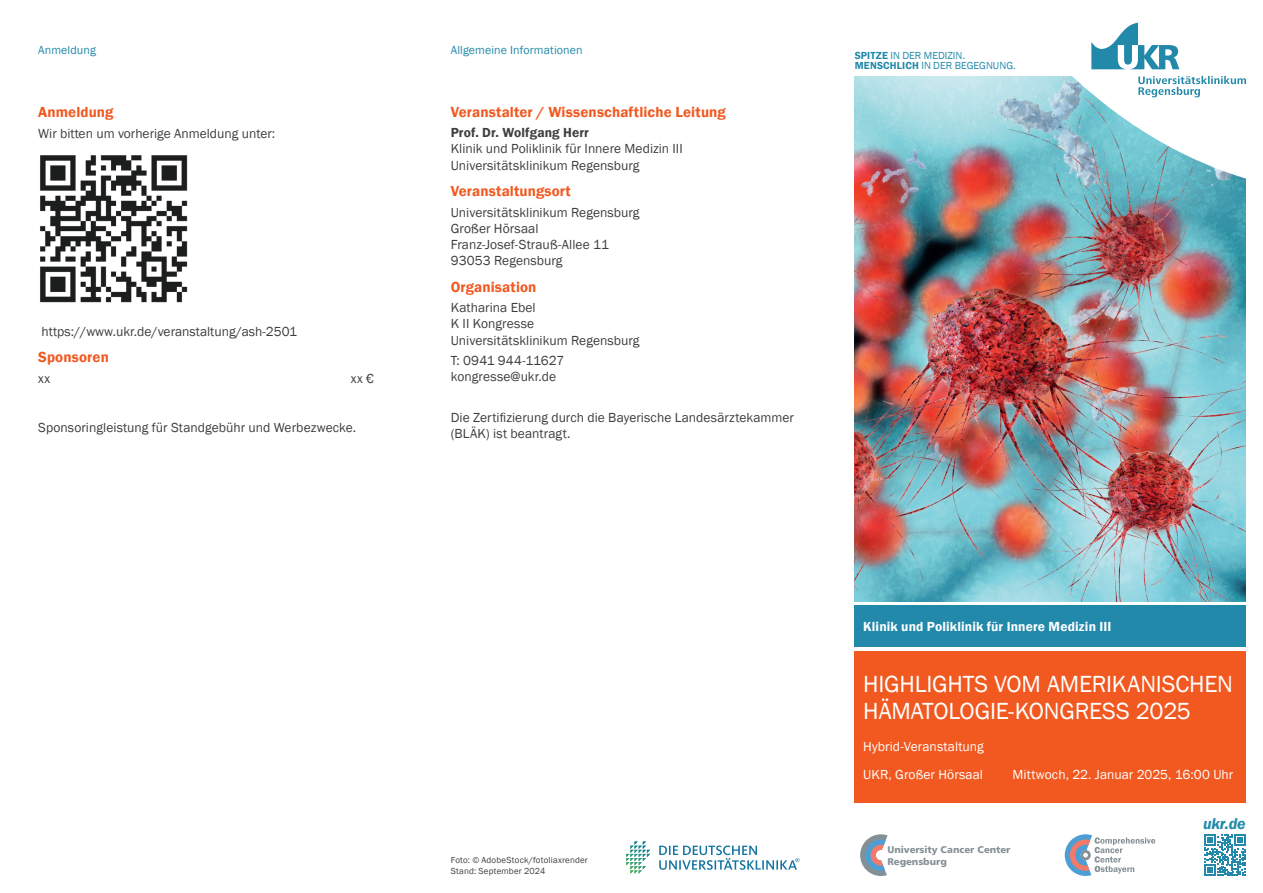
<style>
.page{position:relative;width:1263px;height:893px;background:#fff}
.page>*{position:absolute;margin:0;border:0;box-sizing:border-box;transform-origin:0 0}
.t1{font:24px/27px "Franklin Gothic";letter-spacing:-.01em;color:#fff}
.t2{font:italic 600 16.05px "Franklin Gothic";color:#2289aa}
.t3{font:600 15px "Franklin Gothic";letter-spacing:.01em;color:#f15921}
.t4{font:13.5px/16.2px "Franklin Gothic";color:#3e3e3f}
.t5{font:13.5px/28.5px "Franklin Gothic";letter-spacing:.005em;color:#fff}
.t6{font:600 13.5px "Franklin Gothic";letter-spacing:.01em;color:#fff}
.t7{font:600 13.5px "Franklin Gothic";letter-spacing:.01em;color:#3e3e3f}
.t8{font:12px "Franklin Gothic";letter-spacing:.005em;color:#2289aa}
.t9{font:10.5px/10.5px "Franklin Gothic";color:#2289aa}
.t10{font:9.75px/11.7px "Humanist 777 BT Black B";color:#849095}
.t11{font:9px/10.8px "Franklin Gothic";letter-spacing:.015em;color:#3e3e3f}
.s1{font-weight:600}
</style>
<div class="page">
<img style="left:855px;top:77px;width:391px;height:524px">
<div style="left:855px;top:651px;width:391px;height:152px;background:#f15921"></div>
<div style="left:855px;top:606px;width:391px;height:41px;background:#2289aa"></div>
<svg style="left:999px;top:22px;width:247px;height:161px"></svg>
<svg style="left:1138px;top:76px;width:108px;height:21px"></svg>
<svg style="left:1091px;top:23px;width:88px;height:46px"></svg>
<svg style="left:1204px;top:834px;width:42px;height:42px"></svg>
<svg style="left:626px;top:841px;width:24px;height:33px"></svg>
<svg style="left:659px;top:845px;width:140px;height:25px"></svg>
<svg style="left:860px;top:834px;width:27px;height:42px"></svg>
<svg style="left:1065px;top:834px;width:90px;height:42px"></svg>
<img style="left:40px;top:155px;width:148px;height:148px">
<p class="t8" style="left:38px;top:43px;width:59px">Anmeldung</p>
<p class="t3" style="left:38px;top:103px;width:77px">Anmeldung</p>
<p class="t4" style="left:38px;top:125px;width:238px">Wir bitten um vorherige Anmeldung unter:</p>
<p class="t4" style="left:42px;top:323px;width:257px">https://www.ukr.de/veranstaltung/ash-2501</p>
<p class="t3" style="left:38px;top:348px;width:72px">Sponsoren</p>
<p class="t4" style="left:38px;top:371px;width:14px">xx</p>
<p class="t4" style="left:351px;top:371px;width:25px">xx €</p>
<p class="t4" style="left:38px;top:420px;width:319px">Sponsoringleistung für Standgebühr und Werbezwecke.</p>
<p class="t8" style="left:451px;top:43px;width:133px">Allgemeine Informationen</p>
<p class="t3" style="left:451px;top:103px;width:277px">Veranstalter / Wissenschaftliche Leitung</p>
<p class="t7" style="left:451px;top:124px;width:140px">Prof. Dr. Wolfgang Herr</p>
<p class="t4" style="left:451px;top:141px;width:233px">Klinik und Poliklinik für Innere Medizin III<br>Universitätsklinikum Regensburg</p>
<p class="t3" style="left:451px;top:182px;width:122px">Veranstaltungsort</p>
<p class="t4" style="left:451px;top:204px;width:190px">Universitätsklinikum Regensburg<br>Großer Hörsaal<br>Franz-Josef-Strauß-Allee 11<br>93053 Regensburg</p>
<p class="t3" style="left:451px;top:277px;width:87px">Organisation</p>
<p class="t4" style="left:451px;top:300px;width:190px">Katharina Ebel<br>K II Kongresse<br>Universitätsklinikum Regensburg</p>
<p class="t4" style="left:451px;top:353px;width:115px">T: 0941 944-11627 kongresse@ukr.de</p>
<p class="t4" style="left:451px;top:410px;width:345px">Die Zertifizierung durch die Bayerische Landesärztekammer (BLÄK) ist beantragt.</p>
<p class="t9" style="left:855px;top:50px;width:163px"><span class="s1">SPITZE</span> IN DER MEDIZIN.<br><span class="s1">MENSCHLICH</span> IN DER BEGEGNUNG.</p>
<p class="t6" style="left:863px;top:618px;width:250px">Klinik und Poliklinik für Innere Medizin III</p>
<h1 class="t1" style="left:863px;top:670px;width:371px">HIGHLIGHTS VOM AMERIKANISCHEN<br>HÄMATOLOGIE-KONGRESS 2025</h1>
<p class="t5" style="left:863px;top:732px;width:122px">Hybrid-Veranstaltung<br>UKR, Großer Hörsaal</p>
<p class="t5" style="left:1012px;top:761px;width:222px">Mittwoch, 22. Januar 2025, 16:00 Uhr</p>
<p class="t2" style="left:1203px;top:813px;width:44px">ukr.de</p>
<p class="t11" style="left:451px;top:855px;width:139px">Foto: © AdobeStock/fotoliaxrender<br>Stand: September 2024</p>
<p class="t10" style="left:887px;top:844px;width:124px">University Cancer Center<br>Regensburg</p>
</div>
